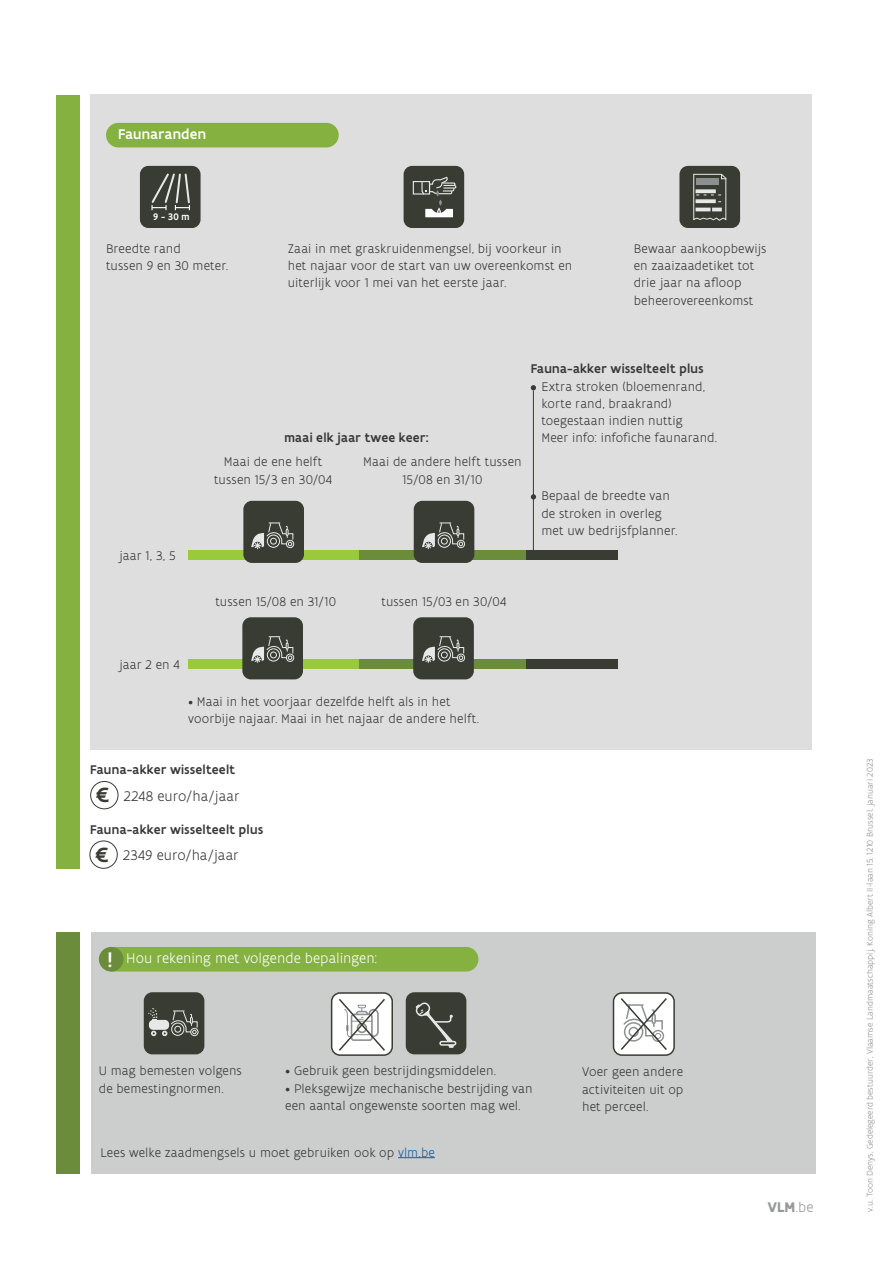
<style>
.page{position:relative;width:893px;height:1263px;background:#fff}
.page>*{position:absolute;margin:0;border:0;box-sizing:border-box;transform-origin:0 0}
.t1{font:300 15px "Flanders Art Sans";color:#383839}
.t2{font:300 15px "Flanders Art Sans";letter-spacing:.005em;color:#fff}
.t3{font:500 15px "Flanders Art Sans";letter-spacing:.015em;color:#fff}
.t4{font:700 15px "Flanders Art Sans";color:#8d9091}
.t5{font:300 13.5px/17.2px "Flanders Art Sans";letter-spacing:.005em;color:#383839}
.t6{font:500 13.5px "Flanders Art Sans";letter-spacing:.02em;color:#383839}
.t7{font:500 10.2px "Flanders Art Sans";color:#fff}
.t8{font:300 9px "Flanders Art Sans";color:#8d9091}
.s1{font-weight:500;font-size:22.05px;color:#383c32}
.s2{font-weight:500;font-size:21px}
.s3{color:#175d9e}
.s4{font-weight:300}
</style>
<div class="page">
<div style="left:90px;top:95px;width:722px;height:655px;background:#dddedd"></div>
<div style="left:56px;top:95px;width:23px;height:774px;background:#84b13f"></div>
<div style="left:140px;top:166px;width:61px;height:62px;background:#383c32;border-radius:9px"></div>
<svg style="left:151px;top:173px;width:39px;height:37px"></svg>
<div style="left:188px;top:550px;width:338px;height:9px;background:#6b8c3a"></div>
<div style="left:188px;top:550px;width:170px;height:9px;background:#99ca3c"></div>
<div style="left:188px;top:659px;width:338px;height:10px;background:#6b8c3a"></div>
<div style="left:188px;top:659px;width:170px;height:10px;background:#99ca3c"></div>
<div style="left:414px;top:501px;width:60px;height:62px;background:#383c32;border-radius:9px"></div>
<div style="left:243px;top:501px;width:61px;height:62px;background:#383c32;border-radius:9px"></div>
<div style="left:413px;top:617px;width:61px;height:62px;background:#383c32;border-radius:9px"></div>
<div style="left:242px;top:617px;width:61px;height:62px;background:#383c32;border-radius:9px"></div>
<svg style="left:251px;top:500px;width:43px;height:49px"></svg>
<svg style="left:422px;top:500px;width:43px;height:49px"></svg>
<svg style="left:251px;top:617px;width:43px;height:46px"></svg>
<svg style="left:422px;top:617px;width:43px;height:46px"></svg>
<div style="left:106px;top:123px;width:233px;height:24px;background:#84b13f;border-radius:12px"></div>
<div style="left:526px;top:550px;width:92px;height:9px;background:#383c32"></div>
<div style="left:526px;top:659px;width:92px;height:10px;background:#383c32"></div>
<div style="left:404px;top:166px;width:60px;height:62px;background:#383c32;border-radius:9px"></div>
<svg style="left:412px;top:176px;width:44px;height:41px"></svg>
<div style="left:90px;top:781px;width:28px;height:28px;border:1px solid #383c32;border-radius:50%"></div>
<hr style="left:533px;top:390px;width:1px;height:164px;background:#383c32">
<svg style="left:531px;top:385px;width:5px;height:5px"></svg>
<svg style="left:531px;top:494px;width:5px;height:5px"></svg>
<div style="left:90px;top:840px;width:28px;height:29px;border:1px solid #383c32;border-radius:50%"></div>
<div style="left:679px;top:166px;width:61px;height:62px;background:#383c32;border-radius:9px"></div>
<svg style="left:693px;top:173px;width:34px;height:48px"></svg>
<div style="left:696px;top:178px;width:22px;height:7px;background:#8d9091"></div>
<div style="left:91px;top:932px;width:725px;height:242px;background:#cccdcd"></div>
<div style="left:56px;top:932px;width:23px;height:242px;background:#6b8c3a"></div>
<div style="left:101px;top:947px;width:377px;height:24px;background:#84b13f;border-radius:12px"></div>
<div style="left:99px;top:947px;width:24px;height:24px;background:#6b8c3a;border-radius:50%"></div>
<hr style="left:398px;top:1157px;width:37px;height:1px;background:#175d9e">
<div style="left:144px;top:992px;width:60px;height:62px;background:#383c32;border-radius:9px"></div>
<div style="left:190px;top:1028px;width:9px;height:8px;border:1px solid #e7e9e8;border-radius:50%"></div>
<svg style="left:147px;top:971px;width:51px;height:65px"></svg>
<div style="left:332px;top:993px;width:60px;height:62px;background:#fff;border-radius:9px"></div>
<div style="left:331px;top:992px;width:62px;height:64px;border:2px solid #383c32;border-radius:9px"></div>
<svg style="left:339px;top:999px;width:46px;height:52px"></svg>
<div style="left:406px;top:992px;width:60px;height:62px;background:#383c32;border-radius:9px"></div>
<div style="left:439px;top:1041px;width:17px;height:5px;border:2px solid #e7e9e8;border-radius:2px"></div>
<svg style="left:416px;top:1002px;width:39px;height:46px"></svg>
<div style="left:613px;top:993px;width:61px;height:62px;background:#fff;border-radius:9px"></div>
<div style="left:613px;top:992px;width:62px;height:64px;border:2px solid #383c32;border-radius:9px"></div>
<svg style="left:619px;top:992px;width:49px;height:58px"></svg>
<p class="t3" style="left:118px;top:125px;width:89px">Faunaranden</p>
<p class="t7" style="left:153px;top:210px;width:38px">9 - 30 m</p>
<p class="t5" style="left:106px;top:240px;width:124px">Breedte rand<br>tussen 9 en 30 meter.</p>
<p class="t5" style="left:288px;top:240px;width:286px">Zaai in met graskruidenmengsel, bij voorkeur in het najaar voor de start van uw overeenkomst en uiterlijk voor 1 mei van het eerste jaar.</p>
<p class="t5" style="left:634px;top:240px;width:134px">Bewaar aankoopbewijs en zaaizaadetiket tot drie jaar na afloop beheerovereenkomst</p>
<p class="t6" style="left:531px;top:360px;width:174px">Fauna-akker wisselteelt plus</p>
<p class="t6" style="left:284px;top:429px;width:146px">maai elk jaar twee keer:</p>
<p class="t5" style="left:214px;top:453px;width:120px;text-align:center">Maai de ene helft tussen 15/3 en 30/04</p>
<p class="t5" style="left:363px;top:453px;width:160px;text-align:center">Maai de andere helft tussen<br>15/08 en 31/10</p>
<p class="t5" style="left:119px;top:547px;width:58px">jaar 1, 3, 5</p>
<p class="t5" style="left:215px;top:593px;width:122px">tussen 15/08 en 31/10</p>
<p class="t5" style="left:381px;top:593px;width:127px">tussen 15/03 en 30/04</p>
<p class="t5" style="left:119px;top:656px;width:62px">jaar 2 en 4</p>
<p class="t5" style="left:188px;top:692px;width:293px">• Maai in het voorjaar dezelfde helft als in het voorbije najaar. Maai in het najaar de andere helft.</p>
<p class="t6" style="left:90px;top:761px;width:146px">Fauna-akker wisselteelt</p>
<p class="t1" style="left:96px;top:787px;width:145px"><span class="s1">€</span> 2248 euro/ha/jaar</p>
<p class="t6" style="left:90px;top:821px;width:174px">Fauna-akker wisselteelt plus</p>
<p class="t1" style="left:95px;top:846px;width:145px"><span class="s1">€</span> 2349 euro/ha/jaar</p>
<p class="t5" style="left:541px;top:378px;width:177px">Extra stroken (bloemenrand, korte rand, braakrand) toegestaan indien nuttig<br>Meer info: infofiche faunarand.</p>
<p class="t5" style="left:541px;top:487px;width:138px">Bepaal de breedte van de stroken in overleg met uw bedrijsfplanner.</p>
<p class="t2" style="left:108px;top:949px;width:271px"><span class="s2">!</span> Hou rekening met volgende bepalingen:</p>
<p class="t5" style="left:99px;top:1062px;width:145px">U mag bemesten volgens de bemestingnormen.</p>
<p class="t5" style="left:285px;top:1062px;width:213px">• Gebruik geen bestrijdingsmiddelen.</p>
<p class="t5" style="left:285px;top:1079px;width:249px">• Pleksgewijze mechanische bestrijding van een aantal ongewenste soorten mag wel.</p>
<p class="t5" style="left:100px;top:1143px;width:336px">Lees welke zaadmengsels u moet gebruiken ook op <span class="s3">vlm.be</span></p>
<p class="t5" style="left:582px;top:1063px;width:103px;text-align:justify">Voer geen andere activiteiten uit op het perceel.</p>
<p class="t4" style="left:767px;top:1197px;width:47px">VLM<span class="s4">.be</span></p>
<p class="t8" style="left:865px;top:1211px;width:454px;rotate:-90deg">v.u. Toon Denys, Gedelegeerd bestuurder, Vlaamse Landmaatschappij, Koning Albert II-laan 15, 1210 Brussel, januari 2023</p>
</div>
